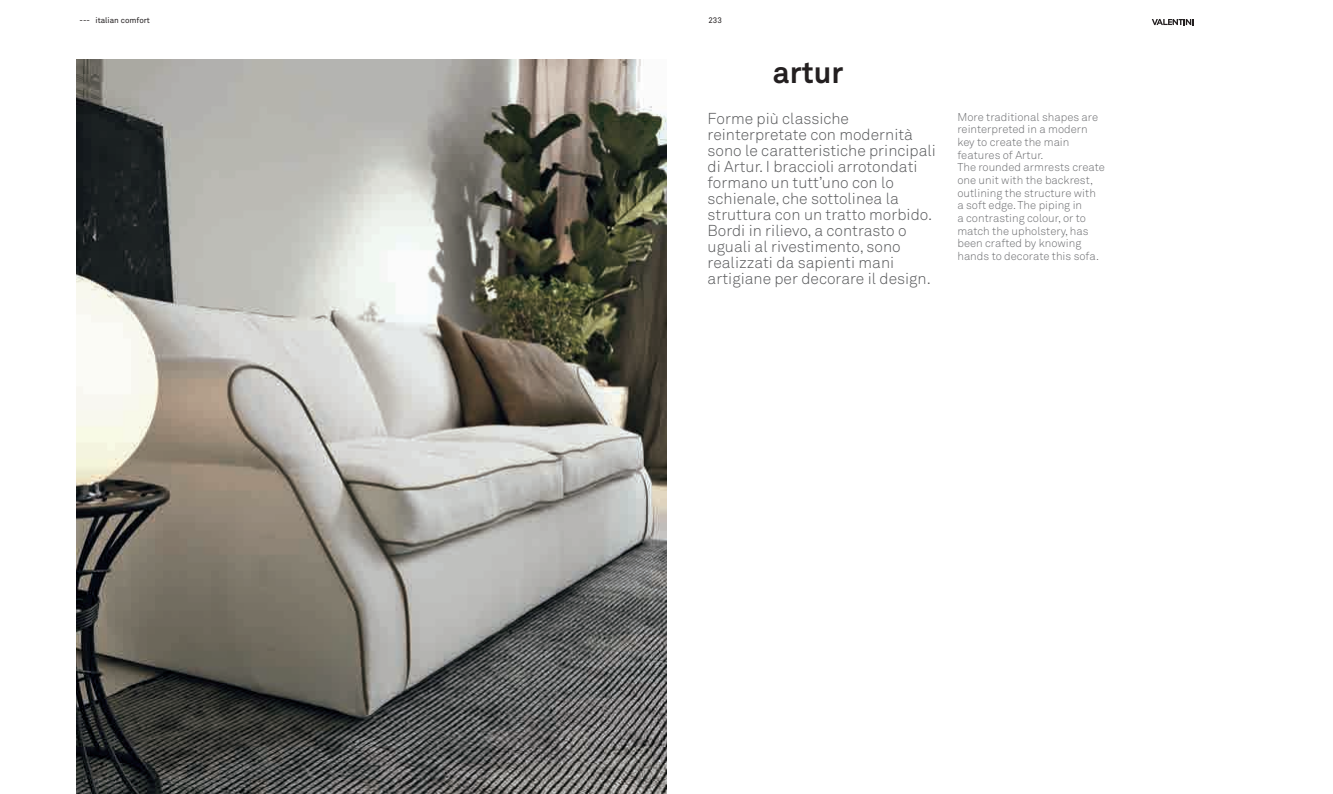
<style>
.page{position:relative;width:1333px;height:794px;background:#fff}
.page>*{position:absolute;margin:0;border:0;box-sizing:border-box;transform-origin:0 0}
.t1{font:700 30px "Akkurat";color:#231f20}
.t2{font:300 15.6px/16px "Akkurat";color:#57585a}
.t3{font:300 11.3px/12.7px "Akkurat";color:#6c6d70}
.t4{font:8px "Akkurat";color:#231f20}
</style>
<div class="page">
<img style="left:77px;top:60px;width:589px;height:734px">
<svg style="left:1151px;top:19px;width:42px;height:6px"></svg>
<p class="t4" style="left:79px;top:15px;width:72px">--- italian comfort</p>
<p class="t4" style="left:708px;top:15px;width:15px">233</p>
<h1 class="t1" style="left:772px;top:53px;width:72px">artur</h1>
<p class="t2" style="left:707px;top:111px;width:230px">Forme più classiche reinterpretate con modernità sono le caratteristiche principali di Artur. I braccioli arrotondati formano un tutt’uno con lo schienale, che sottolinea la struttura con un tratto morbido.<br>Bordi in rilievo, a contrasto o uguali al rivestimento, sono realizzati da sapienti mani artigiane per decorare il design.</p>
<p class="t3" style="left:957px;top:111px;width:149px">More traditional shapes are reinterpreted in a modern key to create the main features of Artur.<br>The rounded armrests create one unit with the backrest, outlining the structure with a soft edge. The piping in<br>a contrasting colour, or to match the upholstery, has been crafted by knowing hands to decorate this sofa.</p>
</div>
